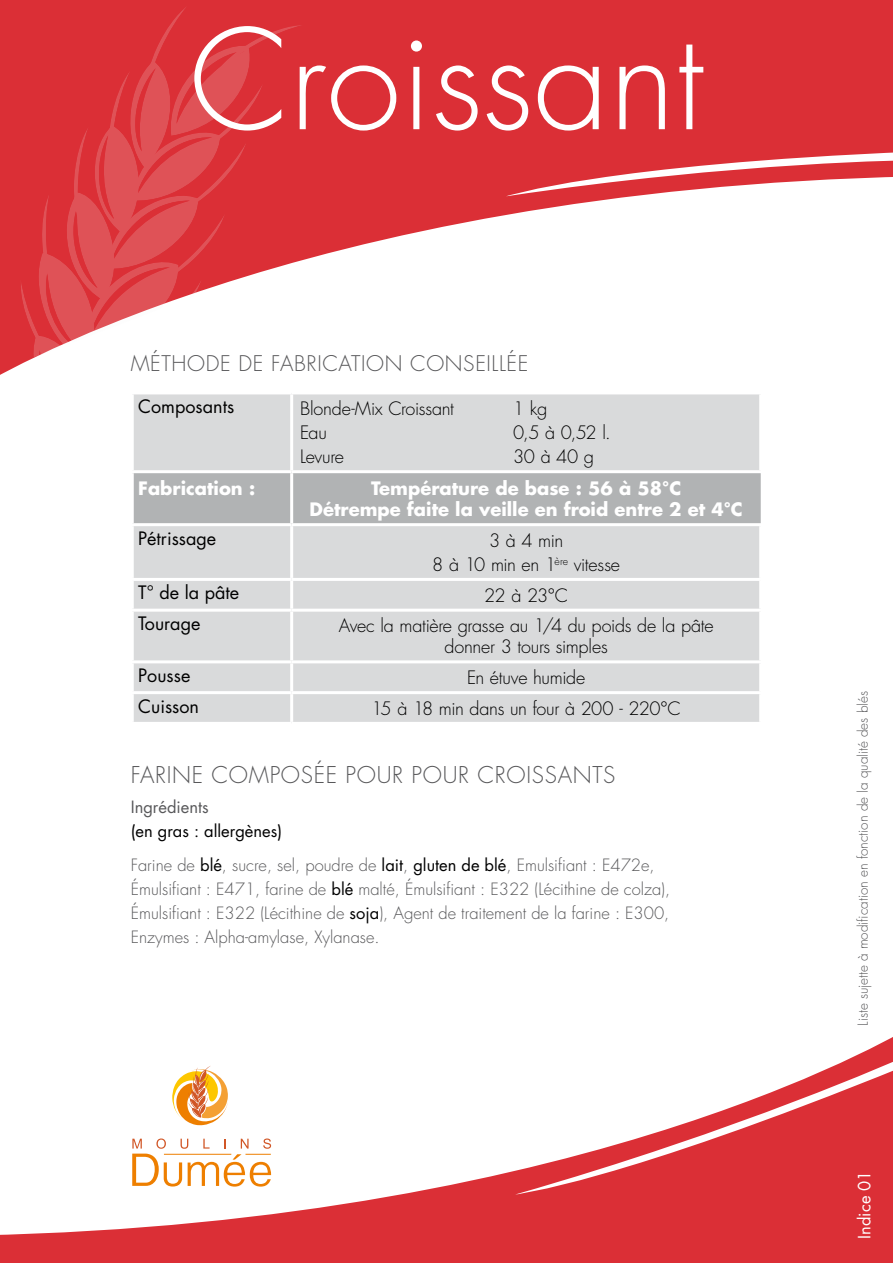
<style>
.page{position:relative;width:893px;height:1263px;background:#fff}
.page>*{position:absolute;margin:0;border:0;box-sizing:border-box;transform-origin:0 0}
.t1{font:300 135px "Futura";color:#fff}
.t2{font:300 22.5px "Futura";letter-spacing:.03em;color:#58585a}
.t3{font:300 21px "Futura";letter-spacing:.03em;color:#58585a}
.t4{font:300 18px/24px "Futura";letter-spacing:-.015em;color:#000;text-align:center}
.t5{font:700 18px/21.6px "Futura";color:#fff;text-align:center}
.t6{font:18px "Futura";color:#000}
.t7{font:300 16.5px/24px "Futura";color:#58585a}
.t8{font:16.5px "Futura";color:#000}
.t9{font:16.5px "Futura";color:#58585a}
.t10{font:16.5px "Futura";color:#fff}
.t11{font:300 13.5px "Futura";color:#58585a}
.s1{font-weight:400;color:#000}
</style>
<div class="page">
<svg style="left:0;top:1037px;width:893px;height:226px"></svg>
<svg style="left:515px;top:1055px;width:378px;height:139px;fill:#db2f36"></svg>
<div style="left:132px;top:1066px;width:144px;height:120px;background:#fff"></div>
<svg style="left:132px;top:1138px;width:139px;height:48px"></svg>
<svg style="left:172px;top:1066px;width:56px;height:59px"></svg>
<svg style="left:0;top:0;width:893px;height:375px;fill:#db2f36"></svg>
<div style="left:20px;top:5px;width:284px;height:373px;background:#000;opacity:.1"></div>
<svg style="left:506px;top:152px;width:387px;height:44px"></svg>
<div style="left:134px;top:394px;width:625px;height:328px;background:#d9dadb"></div>
<div style="left:134px;top:473px;width:627px;height:50px;background:#b1b3b4"></div>
<hr style="left:131px;top:470px;width:161px;height:3px;background:#fff">
<hr style="left:131px;top:523px;width:161px;height:3px;background:#fff">
<hr style="left:131px;top:578px;width:161px;height:3px;background:#fff">
<hr style="left:131px;top:609px;width:161px;height:3px;background:#fff">
<hr style="left:131px;top:660px;width:161px;height:3px;background:#fff">
<hr style="left:131px;top:691px;width:161px;height:3px;background:#fff">
<hr style="left:290px;top:394px;width:3px;height:76px;background:#fff">
<hr style="left:292px;top:470px;width:470px;height:3px;background:#fff">
<hr style="left:292px;top:523px;width:470px;height:3px;background:#fff">
<hr style="left:290px;top:526px;width:3px;height:52px;background:#fff">
<hr style="left:292px;top:578px;width:470px;height:3px;background:#fff">
<hr style="left:290px;top:581px;width:3px;height:28px;background:#fff">
<hr style="left:292px;top:609px;width:470px;height:3px;background:#fff">
<hr style="left:290px;top:612px;width:3px;height:48px;background:#fff">
<hr style="left:292px;top:660px;width:470px;height:3px;background:#fff">
<hr style="left:290px;top:663px;width:3px;height:28px;background:#fff">
<hr style="left:292px;top:691px;width:470px;height:3px;background:#fff">
<hr style="left:290px;top:694px;width:3px;height:28px;background:#fff">
<hr style="left:290px;top:473px;width:3px;height:50px;background:#fff">
<h1 class="t1" style="left:189px;top:-7px;width:515px">Croissant</h1>
<p class="t3" style="left:131px;top:350px;width:399px">MÉTHODE DE FABRICATION CONSEILLÉE</p>
<p class="t6" style="left:138px;top:394px;width:97px">Composants</p>
<p class="t4" style="left:300px;top:397px;width:155px">Blonde-Mix Croissant</p>
<p class="t4" style="left:513px;top:397px;width:36px">1 kg</p>
<p class="t4" style="left:300px;top:421px;width:28px">Eau</p>
<p class="t4" style="left:513px;top:421px;width:99px">0,5 à 0,52 l.</p>
<p class="t4" style="left:300px;top:445px;width:45px">Levure</p>
<p class="t4" style="left:513px;top:445px;width:82px">30 à 40 g</p>
<p class="t5" style="left:138px;top:477px;width:118px">Fabrication :</p>
<p class="t5" style="left:310px;top:476px;width:435px">Température de base : 56 à 58°C<br>Détrempe faite la veille en froid entre 2 et 4°C</p>
<p class="t6" style="left:138px;top:526px;width:79px">Pétrissage</p>
<p class="t4" style="left:432px;top:528px;width:189px">3 à 4 min<br>8 à 10 min en 1<sup>ère</sup> vitesse</p>
<p class="t6" style="left:138px;top:580px;width:102px">T° de la pâte</p>
<p class="t4" style="left:484px;top:583px;width:85px">22 à 23°C</p>
<p class="t6" style="left:138px;top:611px;width:64px">Tourage</p>
<p class="t4" style="left:339px;top:615px;width:377px;line-height:21px">Avec la matière grasse au 1/4 du poids de la pâte donner 3 tours simples</p>
<p class="t6" style="left:138px;top:663px;width:54px">Pousse</p>
<p class="t4" style="left:467px;top:666px;width:120px">En étuve humide</p>
<p class="t6" style="left:138px;top:693px;width:62px">Cuisson</p>
<p class="t4" style="left:371px;top:696px;width:311px">15 à 18 min dans un four à 200 - 220°C</p>
<p class="t11" style="left:854px;top:1026px;width:336px;rotate:-90deg">Liste sujette à modification en fonction de la qualité des blés</p>
<h2 class="t2" style="left:131px;top:760px;width:486px">FARINE COMPOSÉE POUR POUR CROISSANTS</h2>
<p class="t9" style="left:131px;top:795px;width:79px">Ingrédients</p>
<p class="t8" style="left:131px;top:819px;width:153px">(en gras : allergènes)</p>
<p class="t7" style="left:131px;top:853px;width:541px">Farine de <span class="s1">blé</span>, sucre, sel, poudre de <span class="s1">lait</span>, <span class="s1">gluten de blé</span>, Emulsifiant : E472e, Émulsifiant : E471, farine de <span class="s1">blé</span> malté, Émulsifiant : E322 (Lécithine de colza), Émulsifiant : E322 (Lécithine de <span class="s1">soja</span>), Agent de traitement de la farine : E300, Enzymes : Alpha-amylase, Xylanase.</p>
<p class="t10" style="left:853px;top:1239px;width:70px;rotate:-90deg">Indice 01</p>
</div>
